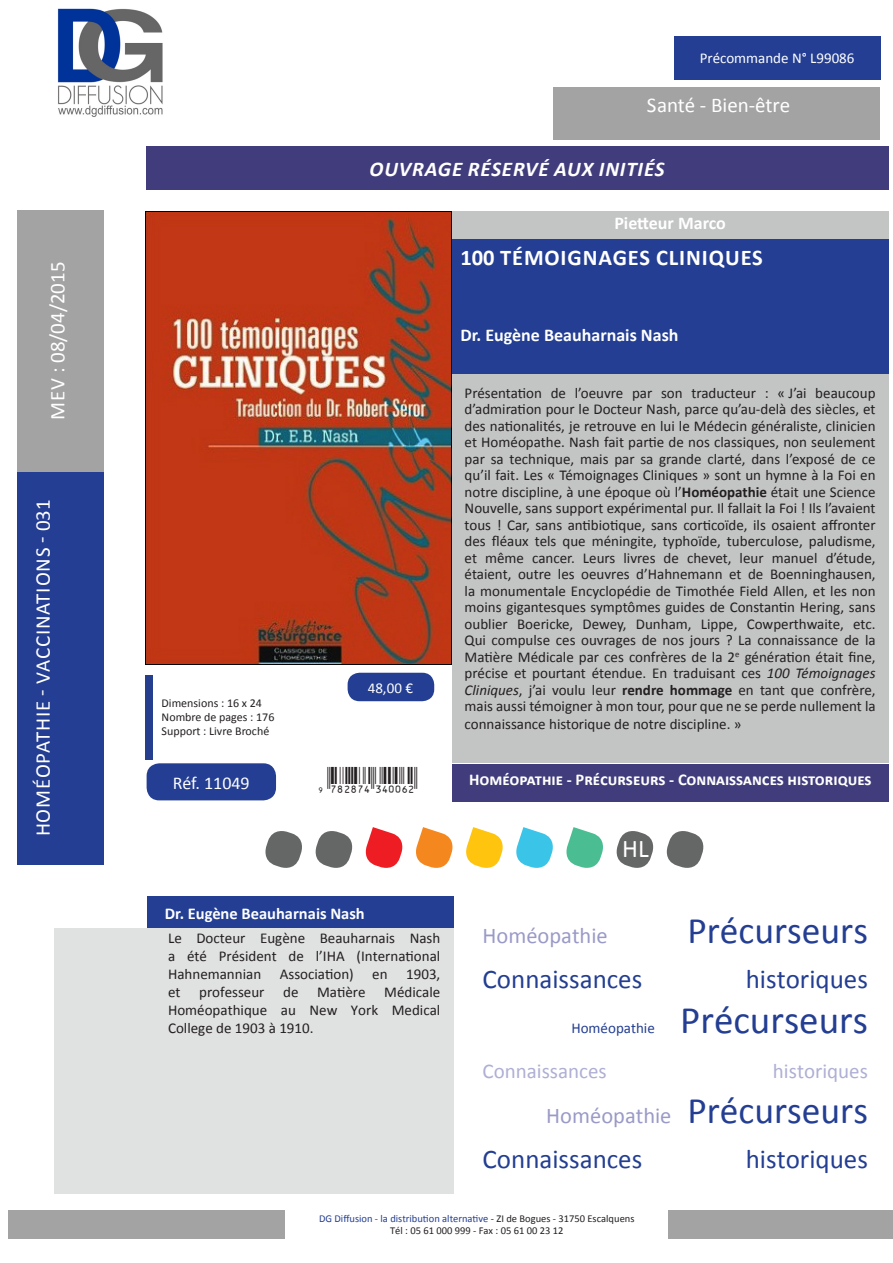
<style>
.page{position:relative;width:893px;height:1263px;background:#fff}
.page>*{position:absolute;margin:0;border:0;box-sizing:border-box;transform-origin:0 0}
.Titre_MEV{font:39px "Calibri";color:#233e92}
.Titre_MEV-2{font:37.5px "Calibri";color:#233e92}
.Titre_MEV-3{font:27px "Calibri";color:#233e92}
.texte_format___NB_pa{font:25.5px "Calibri";color:#fff}
.Titre_MEV-4{font:22.5px "Calibri";color:#9a9ac8}
.t1{font:700 22.5px "Calibri";letter-spacing:.04em;color:#fff}
.Titre_MEV-5{font:21px "Calibri";color:#fff}
.Titre_collection{font:21px "Calibri";letter-spacing:.04em;color:#fff}
.Accroche{font:italic 700 21px "Calibri";letter-spacing:.04em;color:#fff}
.Titre_MEV-6{font:21px "Calibri";color:#aeafd4}
.t2{font:19.5px "ID Automation UPCEANXS";color:#231f20}
.t3{font:700 18px "Calibri";color:#fff}
.t4{font:18px "Calibri";color:#fff}
.t5{font:700 16.5px "Calibri";color:#fff}
.texte_BIO{font:15px/16.5px "Calibri";color:#231f20;text-align:justify}
.Titre_Précommande{font:15px "Calibri";color:#fff}
.Titre_MEV-7{font:15px "Calibri";color:#233e92}
.Prix{font:15px "Calibri";color:#fff}
.t6{font:12px "Calibri";color:#231f20}
.texte_format___NB_pa-2{font:10.5px "Calibri";color:#233e92}
.texte_format___NB_pa-3{font:10.5px "Calibri";color:#231f20}
.s1{font-weight:700}
.s2{font-style:italic}
.s3{font-size:37.5px;color:#233e92}
.s4{color:#231f20}
</style>
<div class="page">
<div style="left:674px;top:36px;width:206px;height:43px;background:#233e92"></div>
<div style="left:669px;top:1210px;width:224px;height:28px;background:#a4a3a3"></div>
<div style="left:9px;top:1210px;width:276px;height:28px;background:#a4a3a3"></div>
<div style="left:18px;top:472px;width:86px;height:393px;background:#233e92"></div>
<img style="left:146px;top:211px;width:306px;height:453px">
<div style="left:18px;top:210px;width:86px;height:262px;background:#a4a3a3"></div>
<img style="left:57px;top:9px;width:106px;height:108px">
<div style="left:452px;top:764px;width:437px;height:38px;background:#413d7c"></div>
<div style="left:147px;top:763px;width:129px;height:37px;background:#233e92;border-radius:13px"></div>
<div style="left:146px;top:147px;width:742px;height:43px;background:#413d7c"></div>
<div style="left:452px;top:374px;width:436px;height:388px;background:#c3c4c4"></div>
<div style="left:452px;top:211px;width:436px;height:28px;background:#c3c4c4"></div>
<svg style="left:315px;top:831px;width:38px;height:37px"></svg>
<svg style="left:265px;top:831px;width:37px;height:37px"></svg>
<svg style="left:616px;top:831px;width:38px;height:37px"></svg>
<svg style="left:666px;top:831px;width:38px;height:37px"></svg>
<svg style="left:416px;top:827px;width:37px;height:41px"></svg>
<svg style="left:365px;top:827px;width:38px;height:41px"></svg>
<svg style="left:466px;top:827px;width:87px;height:41px"></svg>
<svg style="left:566px;top:827px;width:37px;height:41px"></svg>
<div style="left:452px;top:239px;width:436px;height:135px;background:#233e92"></div>
<div style="left:348px;top:673px;width:86px;height:28px;background:#233e92;border-radius:12px"></div>
<div style="left:145px;top:676px;width:7px;height:84px;background:#253f8e"></div>
<div style="left:54px;top:928px;width:400px;height:266px;background:#e0e1e1"></div>
<div style="left:148px;top:896px;width:306px;height:32px;background:#233e92"></div>
<div style="left:553px;top:88px;width:327px;height:52px;background:#a4a3a3"></div>
<p class="Titre_MEV-5" style="left:44px;top:420px;width:160px;rotate:-90deg">MEV : 08/04/2015</p>
<p class="Titre_collection" style="left:30px;top:836px;width:338px;rotate:-90deg">HOMÉOPATHIE - VACCINATIONS - 031</p>
<p class="Titre_Précommande" style="left:700px;top:49px;width:156px">Précommande N° L99086</p>
<p class="Titre_MEV-5" style="left:647px;top:92px;width:145px">Santé - Bien-être</p>
<p class="Accroche" style="left:369px;top:156px;width:297px">OUVRAGE RÉSERVÉ AUX INITIÉS</p>
<p class="t3" style="left:614px;top:211px;width:113px">Pietteur Marco</p>
<p class="t1" style="left:460px;top:243px;width:304px">100 TÉMOIGNAGES CLINIQUES</p>
<p class="t6" style="left:162px;top:695px;width:102px">Dimensions : 16 x 24</p>
<p class="t6" style="left:162px;top:709px;width:114px">Nombre de pages : 176</p>
<p class="t6" style="left:162px;top:724px;width:109px">Support : Livre Broché</p>
<p class="Prix" style="left:368px;top:678px;width:47px">48,00 €</p>
<p class="t4" style="left:173px;top:771px;width:78px">Réf. 11049</p>
<p class="t2" style="left:314px;top:762px;width:105px">y(7IC8H4*NOKKQM(</p>
<p class="t5" style="left:165px;top:902px;width:201px">Dr. Eugène Beauharnais Nash</p>
<p class="texte_BIO" style="left:168px;top:929px;width:274px;line-height:18px">Le Docteur Eugène Beauharnais Nash a été Président de l’IHA (International Hahnemannian Association) en 1903, et professeur de Matière Médicale Homéopathique au New York Medical College de 1903 à 1910.</p>
<p class="t3" style="left:460px;top:323px;width:220px">Dr. Eugène Beauharnais Nash</p>
<p class="texte_BIO" style="left:465px;top:385px;width:412px">Présentation de l’oeuvre par son traducteur : « J’ai beaucoup d’admiration pour le Docteur Nash, parce qu’au-delà des siècles, et des nationalités, je retrouve en lui le Médecin généraliste, clinicien et Homéopathe. Nash fait partie de nos classiques, non seulement par sa technique, mais par sa grande clarté, dans l’exposé de ce qu’il fait. Les « Témoignages Cliniques » sont un hymne à la Foi en notre discipline, à une époque où l’<span class="s1">Homéopathie</span> était une Science Nouvelle, sans support expérimental pur. Il fallait la Foi ! Ils l’avaient tous ! Car, sans antibiotique, sans corticoïde, ils osaient affronter des fléaux tels que méningite, typhoïde, tuberculose, paludisme, et même cancer. Leurs livres de chevet, leur manuel d’étude, étaient, outre les oeuvres d’Hahnemann et de Boenninghausen, la monumentale Encyclopédie de Timothée Field Allen, et les non moins gigantesques symptômes guides de Constantin Hering, sans oublier Boericke, Dewey, Dunham, Lippe, Cowperthwaite, etc.<br>Qui compulse ces ouvrages de nos jours ? La connaissance de la Matière Médicale par ces confrères de la 2<sup>e</sup> génération était fine, précise et pourtant étendue. En traduisant ces <span class="s2">100 Témoignages Cliniques</span>, j’ai voulu leur <span class="s1">rendre hommage</span> en tant que confrère, mais aussi témoigner à mon tour, pour que ne se perde nullement la</p>
<p class="texte_BIO" style="left:465px;top:716px;width:278px">connaissance historique de notre discipline. »</p>
<p class="t5" style="left:469px;top:769px;width:404px">Homéopathie - Précurseurs - Connaissances historiques</p>
<p class="texte_format___NB_pa" style="left:622px;top:832px;width:28px">HL</p>
<p class="Titre_MEV-4" style="left:483px;top:922px;width:127px">Homéopathie</p>
<p class="Titre_MEV-2" style="left:687px;top:907px;width:182px">Précurseurs</p>
<p class="Titre_MEV-3" style="left:483px;top:962px;width:161px">Connaissances</p>
<p class="Titre_MEV-3" style="left:746px;top:962px;width:124px">historiques</p>
<p class="Titre_MEV-7" style="left:571px;top:1019px;width:85px">Homéopathie</p>
<p class="Titre_MEV" style="left:680px;top:996px;width:189px">Précurseurs</p>
<p class="Titre_MEV-6" style="left:483px;top:1058px;width:126px">Connaissances</p>
<p class="Titre_MEV-6" style="left:773px;top:1058px;width:97px">historiques</p>
<p class="Titre_MEV-4" style="left:546px;top:1102px;width:323px">Homéopathie <span class="s3">Précurseurs</span></p>
<p class="Titre_MEV-3" style="left:483px;top:1142px;width:161px">Connaissances</p>
<p class="Titre_MEV-3" style="left:746px;top:1142px;width:124px">historiques</p>
<p class="texte_format___NB_pa-2" style="left:319px;top:1212px;width:317px">DG Diffusion - la distribution alternative <span class="s4">- ZI de Bogues - 31750 Escalquens</span></p>
<p class="texte_format___NB_pa-3" style="left:390px;top:1224px;width:175px">Tél : 05 61 000 999 - Fax : 05 61 00 23 12</p>
</div>
